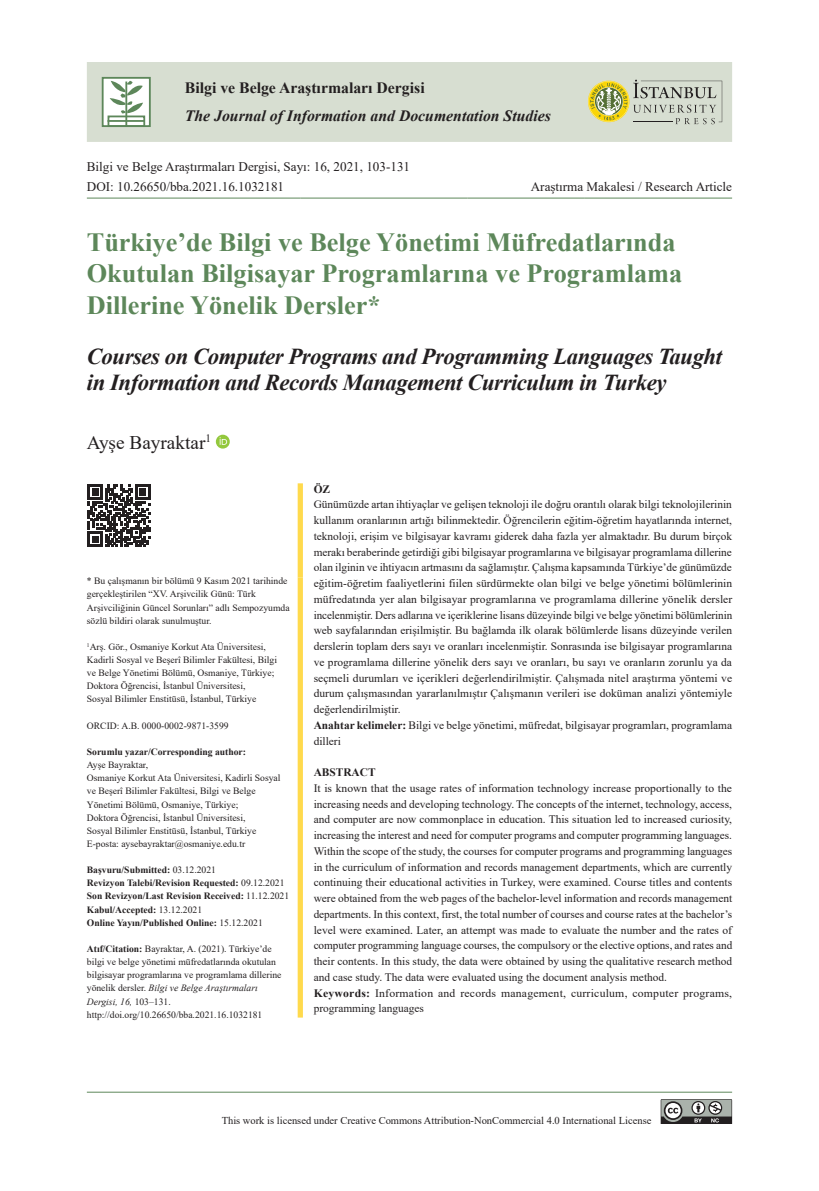
<style>
.page{position:relative;width:819px;height:1191px;background:#fff}
.page>*{position:absolute;margin:0;border:0;box-sizing:border-box;transform-origin:0 0}
.t1{font:700 26.25px/31.5px "Times New Roman";color:#5d875a}
.t2{font:italic 700 22.75px/26.2px "Times New Roman";letter-spacing:-.02em;color:#231f20}
.t3{font:19.25px "Times New Roman";color:#231f20}
.t4{font:italic 700 15.75px "Times New Roman";color:#231f20}
.t5{font:700 15.75px "Times New Roman";color:#231f20}
.t6{font:13.12px/19.8px "Times New Roman";color:#231f20}
.t7{font:11.38px/15.8px "Times New Roman";color:#231f20}
.t8{font:700 11.38px "Times New Roman";color:#231f20}
.t9{font:10.5px "Times New Roman";color:#231f20}
.t10{font:9.62px/13.1px "Times New Roman";color:#231f20}
.t11{font:700 9.62px/13.1px "Times New Roman";color:#231f20}
.s1{font-weight:400}
.s2{font-weight:700}
.s3{font-style:italic}
</style>
<div class="page">
<div style="left:87px;top:62px;width:645px;height:80px;background:#d7ded1"></div>
<div style="left:297px;top:483px;width:6px;height:94px;background:#ffda4d"></div>
<div style="left:297px;top:577px;width:6px;height:440px;background:#ffda4d"></div>
<hr style="left:87px;top:198px;width:83px;height:1px;background:#5d875a">
<hr style="left:170px;top:198px;width:130px;height:1px;background:#5d875a">
<hr style="left:300px;top:198px;width:167px;height:1px;background:#5d875a">
<hr style="left:467px;top:198px;width:117px;height:1px;background:#5d875a">
<hr style="left:584px;top:198px;width:148px;height:1px;background:#5d875a">
<div style="left:102px;top:77px;width:49px;height:50px;background:#fff;border:2px solid #5d875a"></div>
<div style="left:107px;top:115px;width:38px;height:12px;border:2px solid #5d875a"></div>
<hr style="left:107px;top:120px;width:37px;height:2px;background:#5d875a">
<svg style="left:110px;top:81px;width:33px;height:33px"></svg>
<hr style="left:125px;top:81px;width:2px;height:46px;background:#5d875a">
<svg style="left:588px;top:80px;width:134px;height:44px;background:#c2c4a3"></svg>
<div style="left:216px;top:435px;width:14px;height:13px;background:#93c83d;border-radius:50%"></div>
<svg style="left:219px;top:437px;width:8px;height:8px"></svg>
<svg style="left:88px;top:484px;width:62px;height:62px"></svg>
<hr style="left:87px;top:1091px;width:645px;height:1px;background:#5d875a">
<svg style="left:660px;top:1099px;width:72px;height:25px;background:#818280"></svg>
<h3 class="t5" style="left:185px;top:77px;width:241px">Bilgi ve Belge Araştırmaları Dergisi</h3>
<h3 class="t4" style="left:185px;top:105px;width:367px">The Journal of Information and Documentation Studies</h3>
<p class="t6" style="left:87px;top:156px;width:325px">Bilgi ve Belge Araştırmaları Dergisi, Sayı: 16, 2021, 103-131<br>DOI: 10.26650/bba.2021.16.1032181</p>
<p class="t6" style="left:531px;top:176px;width:203px">Araştırma Makalesi / Research Article</p>
<h1 class="t1" style="left:87px;top:225px;width:596px">Türkiye’de Bilgi ve Belge Yönetimi Müfredatlarında<br>Okutulan Bilgisayar Programlarına ve Programlama<br>Dillerine Yönelik Dersler*</h1>
<h2 class="t2" style="left:87px;top:342px;width:636px">Courses on Computer Programs and Programming Languages Taught in Information and Records Management Curriculum in Turkey</h2>
<h3 class="t3" style="left:87px;top:428px;width:126px">Ayşe Bayraktar<sup>1</sup></h3>
<p class="t10" style="left:87px;top:574px;width:204px">* Bu çalışmanın bir bölümü 9 Kasım 2021 tarihinde gerçekleştirilen “XV. Arşivcilik Günü: Türk Arşivciliğinin Güncel Sorunları” adlı Sempozyumda sözlü bildiri olarak sunulmuştur.</p>
<p class="t10" style="left:87px;top:640px;width:192px"><sup>1</sup>Arş. Gör., Osmaniye Korkut Ata Üniversitesi, Kadirli Sosyal ve Beşerî Bilimler Fakültesi, Bilgi ve Belge Yönetimi Bölümü, Osmaniye, Türkiye; Doktora Öğrencisi, İstanbul Üniversitesi,<br>Sosyal Bilimler Enstitüsü, İstanbul, Türkiye</p>
<p class="t10" style="left:87px;top:718px;width:143px">ORCID: A.B. 0000-0002-9871-3599</p>
<p class="t11" style="left:87px;top:745px;width:161px">Sorumlu yazar/Corresponding author:</p>
<p class="t10" style="left:87px;top:758px;width:195px">Ayşe Bayraktar,<br>Osmaniye Korkut Ata Üniversitesi, Kadirli Sosyal ve Beşerî Bilimler Fakültesi, Bilgi ve Belge Yönetimi Bölümü, Osmaniye, Türkiye;<br>Doktora Öğrencisi, İstanbul Üniversitesi,<br>Sosyal Bilimler Enstitüsü, İstanbul, Türkiye E-posta: aysebayraktar@osmaniye.edu.tr</p>
<p class="t11" style="left:87px;top:863px;width:204px">Başvuru/Submitted: <span class="s1">03.12.2021<br></span>Revizyon Talebi/Revision Requested: <span class="s1">09.12.2021<br></span>Son Revizyon/Last Revision Received: <span class="s1">11.12.2021<br></span>Kabul/Accepted: <span class="s1">13.12.2021<br></span>Online Yayın/Published Online: <span class="s1">15.12.2021</span></p>
<p class="t10" style="left:87px;top:942px;width:196px"><span class="s2">Atıf/Citation:</span> Bayraktar, A. (2021). Türkiye’de bilgi ve belge yönetimi müfredatlarında okutulan bilgisayar programlarına ve programlama dillerine yönelik dersler. <span class="s3">Bilgi ve Belge Araştırmaları Dergisi, 16,</span> 103–131. http://doi.org/10.26650/bba.2021.16.1032181</p>
<p class="t8" style="left:314px;top:480px;width:18px">ÖZ</p>
<p class="t7" style="left:314px;top:496px;width:420px">Günümüzde artan ihtiyaçlar ve gelişen teknoloji ile doğru orantılı olarak bilgi teknolojilerinin kullanım oranlarının artığı bilinmektedir. Öğrencilerin eğitim-öğretim hayatlarında internet, teknoloji, erişim ve bilgisayar kavramı giderek daha fazla yer almaktadır. Bu durum birçok merakı beraberinde getirdiği gibi bilgisayar programlarına ve bilgisayar programlama dillerine olan ilginin ve ihtiyacın artmasını da sağlamıştır. Çalışma kapsamında Türkiye’de günümüzde eğitim-öğretim faaliyetlerini fiilen sürdürmekte olan bilgi ve belge yönetimi bölümlerinin müfredatında yer alan bilgisayar programlarına ve programlama dillerine yönelik dersler incelenmiştir. Ders adlarına ve içeriklerine lisans düzeyinde bilgi ve belge yönetimi bölümlerinin web sayfalarından erişilmiştir. Bu bağlamda ilk olarak bölümlerde lisans düzeyinde verilen derslerin toplam ders sayı ve oranları incelenmiştir. Sonrasında ise bilgisayar programlarına ve programlama dillerine yönelik ders sayı ve oranları, bu sayı ve oranların zorunlu ya da seçmeli durumları ve içerikleri değerlendirilmiştir. Çalışmada nitel araştırma yöntemi ve durum çalışmasından yararlanılmıştır Çalışmanın verileri ise doküman analizi yöntemiyle değerlendirilmiştir.<br><span class="s2">Anahtar kelimeler:</span> Bilgi ve belge yönetimi, müfredat, bilgisayar programları, programlama dilleri</p>
<p class="t8" style="left:314px;top:764px;width:63px">ABSTRACT</p>
<p class="t7" style="left:314px;top:780px;width:420px">It is known that the usage rates of information technology increase proportionally to the increasing needs and developing technology. The concepts of the internet, technology, access, and computer are now commonplace in education. This situation led to increased curiosity, increasing the interest and need for computer programs and computer programming languages.<br>Within the scope of the study, the courses for computer programs and programming languages in the curriculum of information and records management departments, which are currently continuing their educational activities in Turkey, were examined. Course titles and contents were obtained from the web pages of the bachelor-level information and records management departments. In this context, first, the total number of courses and course rates at the bachelor’s level were examined. Later, an attempt was made to evaluate the number and the rates of computer programming language courses, the compulsory or the elective options, and rates and their contents. In this study, the data were obtained by using the qualitative research method and case study. The data were evaluated using the document analysis method.<br><span class="s2">Keywords:</span> Information and records management, curriculum, computer programs, programming languages</p>
<p class="t9" style="left:222px;top:1113px;width:431px">This work is licensed under Creative Commons Attribution-NonCommercial 4.0 International License</p>
</div>
